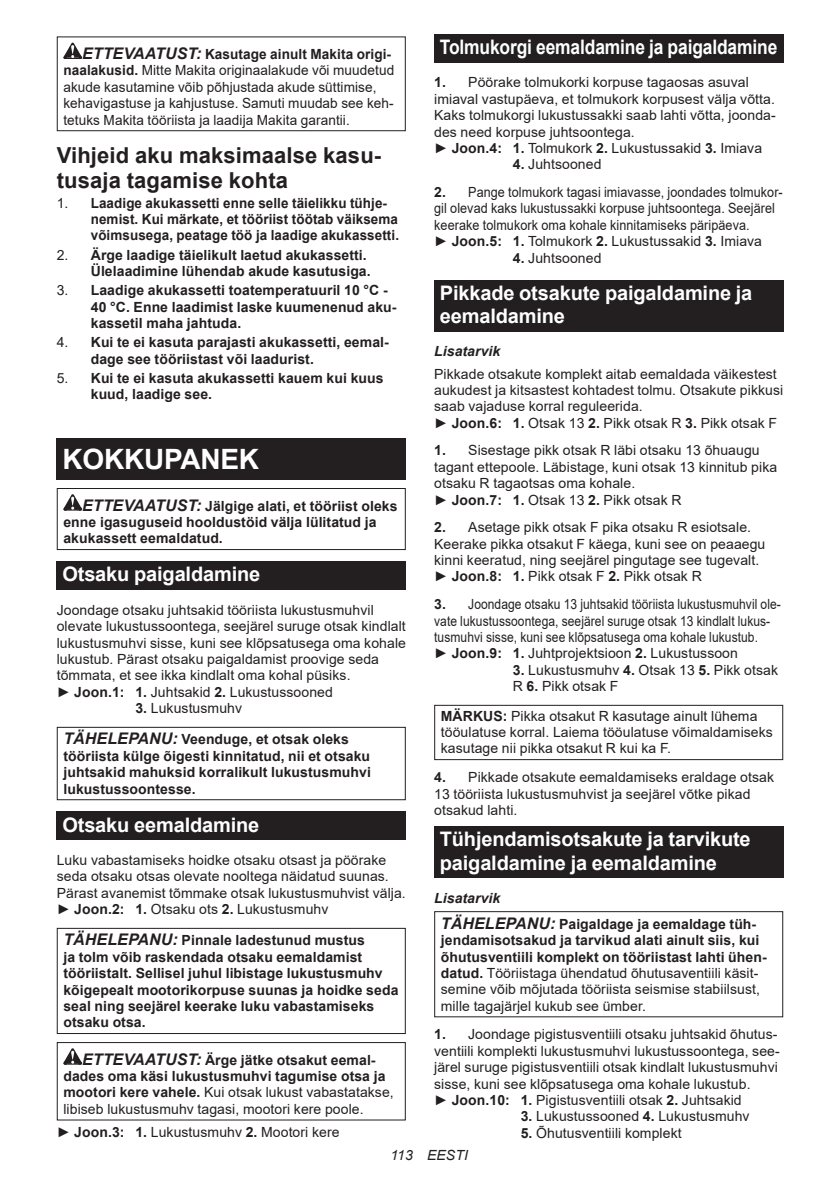
<style>
.page{position:relative;width:840px;height:1191px;background:#fff}
.page>*{position:absolute;margin:0;border:0;box-sizing:border-box;transform-origin:0 0}
.t1{font:700 28px "Arial";letter-spacing:-.01em;color:#fff}
.t2{font:700 22px/25.8px "Arial";letter-spacing:.005em;color:#231f20}
.t3{font:700 20px/23.4px "Arial";letter-spacing:-.01em;color:#fff}
.t4{font:700 20px "Arial";letter-spacing:-.01em;color:#fff;scale:.87 1}
.t5{font:14px/16.4px "Arial";letter-spacing:.005em;color:#231f20}
.t6{font:700 14px/16.4px "Arial";letter-spacing:.005em;color:#231f20}
.t7{font:14px/16.4px "Arial";letter-spacing:.005em;color:#231f20;scale:.86 1}
.t8{font:14px/16.4px "Arial";letter-spacing:.005em;color:#231f20;scale:.9 1}
.t9{font:700 14px/16.4px "Arial";letter-spacing:.005em;color:#231f20;scale:.96 1}
.t10{font:italic 700 14px "Arial";letter-spacing:.005em;color:#231f20}
.t11{font:italic 14px "Arial";letter-spacing:.005em;color:#231f20}
.s1{font-weight:700;font-style:italic;font-size:16px}
.s2{font-weight:700}
.s3{font-weight:400}
.s4{font-style:italic;font-size:16px}
.s5{font-style:italic}
</style>
<div class="page">
<svg style="left:63px;top:43px;width:19px;height:16px"></svg>
<div style="left:57px;top:36px;width:348px;height:95px;border:1px solid #231f20"></div>
<div style="left:57px;top:439px;width:348px;height:41px;background:#231f20"></div>
<svg style="left:63px;top:494px;width:19px;height:16px"></svg>
<div style="left:57px;top:488px;width:348px;height:62px;border:1px solid #231f20"></div>
<div style="left:57px;top:561px;width:348px;height:29px;background:#231f20"></div>
<div style="left:57px;top:727px;width:348px;height:73px;border:1px solid #231f20"></div>
<div style="left:57px;top:811px;width:348px;height:29px;background:#231f20"></div>
<div style="left:57px;top:928px;width:348px;height:106px;border:1px solid #231f20"></div>
<svg style="left:63px;top:1048px;width:19px;height:16px"></svg>
<div style="left:57px;top:1042px;width:348px;height:78px;border:1px solid #231f20"></div>
<div style="left:434px;top:34px;width:348px;height:29px;background:#231f20"></div>
<div style="left:434px;top:280px;width:348px;height:51px;background:#231f20"></div>
<div style="left:434px;top:705px;width:348px;height:55px;border:1px solid #231f20"></div>
<div style="left:434px;top:826px;width:348px;height:52px;background:#231f20"></div>
<div style="left:434px;top:911px;width:348px;height:106px;border:1px solid #231f20"></div>
<p class="t5" style="left:63px;top:46px;width:332px;text-indent:19px"><span class="s1">ETTEVAATUST:</span> <span class="s2">Kasutage ainult Makita origi&shy;naalakusid.</span> Mitte Makita originaalakude või muudetud akude kasutamine võib põhjustada akude süttimise, kehavigastuse ja kahjustuse. Samuti muudab see keh&shy;tetuks Makita tööriista ja laadija Makita garantii.</p>
<h2 class="t2" style="left:57px;top:142px;width:326px">Vihjeid aku maksimaalse kasu&shy;tusaja tagamise kohta</h2>
<p class="t9" style="left:91px;top:195px;width:322px;text-indent:-34px"><span class="s3">1.</span> Laadige akukassetti enne selle täielikku tühje&shy;nemist. Kui märkate, et tööriist töötab väiksema võimsusega, peatage töö ja laadige akukassetti.</p>
<p class="t6" style="left:57px;top:247px;width:315px;text-align:right"><span class="s3">2.</span> Ärge laadige täielikult laetud akukassetti.<br>Ülelaadimine lühendab akude kasutusiga.</p>
<p class="t6" style="left:91px;top:282px;width:307px;text-indent:-34px"><span class="s3">3.</span> Laadige akukassetti toatemperatuuril 10 °C -<br>40 °C. Enne laadimist laske kuumenenud aku&shy;kassetil maha jahtuda.</p>
<p class="t6" style="left:91px;top:334px;width:299px;text-indent:-34px"><span class="s3">4.</span> Kui te ei kasuta parajasti akukassetti, eemal&shy;dage see tööriistast või laadurist.</p>
<p class="t6" style="left:91px;top:370px;width:294px;text-indent:-34px"><span class="s3">5.</span> Kui te ei kasuta akukassetti kauem kui kuus kuud, laadige see.</p>
<h1 class="t1" style="left:62px;top:439px;width:198px">KOKKUPANEK</h1>
<p class="t6" style="left:63px;top:497px;width:335px;text-indent:19px"><span class="s4">ETTEVAATUST:</span> Jälgige alati, et tööriist oleks enne igasuguseid hooldustöid välja lülitatud ja akukassett eemaldatud.</p>
<h3 class="t3" style="left:62px;top:563px;width:199px">Otsaku paigaldamine</h3>
<p class="t5" style="left:57px;top:601px;width:350px">Joondage otsaku juhtsakid tööriista lukustusmuhvil olevate lukustussoontega, seejärel suruge otsak kindlalt lukustusmuhvi sisse, kuni see klõpsatusega oma kohale lukustub. Pärast otsaku paigaldamist proovige seda tõmmata, et see ikka kindlalt oma kohal püsiks.<br>► <span class="s2">Joon.1: 1.</span> Juhtsakid <span class="s2">2.</span> Lukustussooned</p>
<p class="t5" style="left:135px;top:700px;width:108px"><span class="s2">3.</span> Lukustusmuhv</p>
<p class="t6" style="left:63px;top:731px;width:309px"><span class="s4">TÄHELEPANU:</span> Veenduge, et otsak oleks tööriista külge õigesti kinnitatud, nii et otsaku juhtsakid mahuksid korralikult lukustusmuhvi lukustussoontesse.</p>
<h3 class="t3" style="left:62px;top:813px;width:198px">Otsaku eemaldamine</h3>
<p class="t5" style="left:57px;top:851px;width:350px">Luku vabastamiseks hoidke otsaku otsast ja pöörake seda otsaku otsas olevate nooltega näidatud suunas.<br>Pärast avanemist tõmmake otsak lukustusmuhvist välja. ► <span class="s2">Joon.2: 1.</span> Otsaku ots <span class="s2">2.</span> Lukustusmuhv</p>
<p class="t6" style="left:63px;top:932px;width:336px"><span class="s4">TÄHELEPANU:</span> Pinnale ladestunud mustus<br>ja tolm võib raskendada otsaku eemaldamist tööriistalt. Sellisel juhul libistage lukustusmuhv kõigepealt mootorikorpuse suunas ja hoidke seda seal ning seejärel keerake luku vabastamiseks otsaku otsa.</p>
<p class="t6" style="left:63px;top:1051px;width:332px;text-indent:19px"><span class="s4">ETTEVAATUST:</span> Ärge jätke otsakut eemal&shy;dades oma käsi lukustusmuhvi tagumise otsa ja mootori kere vahele. <span class="s3">Kui otsak lukust vabastatakse, libiseb lukustusmuhv tagasi, mootori kere poole.</span></p>
<p class="t5" style="left:57px;top:1123px;width:284px">► <span class="s2">Joon.3: 1.</span> Lukustusmuhv <span class="s2">2.</span> Mootori kere</p>
<h3 class="t4" style="left:439px;top:33px;width:389px">Tolmukorgi eemaldamine ja paigaldamine</h3>
<p class="t5" style="left:434px;top:74px;width:343px"><span class="s2">1.</span> Pöörake tolmukorki korpuse tagaosas asuval imiaval vastupäeva, et tolmukork korpusest välja võtta.<br>Kaks tolmukorgi lukustussakki saab lahti võtta, joonda&shy;des need korpuse juhtsoontega.<br>► <span class="s2">Joon.4: 1.</span> Tolmukork <span class="s2">2.</span> Lukustussakid <span class="s2">3.</span> Imiava</p>
<p class="t5" style="left:512px;top:156px;width:90px"><span class="s2">4.</span> Juhtsooned</p>
<p class="t8" style="left:434px;top:184px;width:388px"><span class="s2">2.</span> Pange tolmukork tagasi imiavasse, joondades tolmukor&shy;gil olevad kaks lukustussakki korpuse juhtsoontega. Seejärel keerake tolmukork oma kohale kinnitamiseks päripäeva.<br>► <span class="s2">Joon.5: 1.</span> Tolmukork <span class="s2">2.</span> Lukustussakid <span class="s2">3.</span> Imiava</p>
<p class="t5" style="left:512px;top:249px;width:90px"><span class="s2">4.</span> Juhtsooned</p>
<h3 class="t3" style="left:439px;top:281px;width:314px">Pikkade otsakute paigaldamine ja eemaldamine</h3>
<p class="t10" style="left:434px;top:342px;width:68px">Lisatarvik</p>
<p class="t5" style="left:434px;top:365px;width:350px">Pikkade otsakute komplekt aitab eemaldada väikestest aukudest ja kitsastest kohtadest tolmu. Otsakute pikkusi saab vajaduse korral reguleerida.<br>► <span class="s2">Joon.6: 1.</span> Otsak 13 <span class="s2">2.</span> Pikk otsak R <span class="s2">3.</span> Pikk otsak F</p>
<p class="t5" style="left:434px;top:442px;width:344px"><span class="s2">1.</span> Sisestage pikk otsak R läbi otsaku 13 õhuaugu tagant ettepoole. Läbistage, kuni otsak 13 kinnitub pika otsaku R tagaotsas oma kohale.<br>► <span class="s2">Joon.7: 1.</span> Otsak 13 <span class="s2">2.</span> Pikk otsak R</p>
<p class="t5" style="left:434px;top:519px;width:332px"><span class="s2">2.</span> Asetage pikk otsak F pika otsaku R esiotsale.<br>Keerake pikka otsakut F käega, kuni see on peaaegu kinni keeratud, ning seejärel pingutage see tugevalt. ► <span class="s2">Joon.8: 1.</span> Pikk otsak F <span class="s2">2.</span> Pikk otsak R</p>
<p class="t7" style="left:434px;top:596px;width:404px"><span class="s2">3.</span> Joondage otsaku 13 juhtsakid tööriista lukustusmuhvil ole&shy;vate lukustussoontega, seejärel suruge otsak 13 kindlalt lukus&shy;tusmuhvi sisse, kuni see klõpsatusega oma kohale lukustub.<br>► <span class="s2">Joon.9: 1.</span> Juhtprojektsioon <span class="s2">2.</span> Lukustussoon</p>
<p class="t5" style="left:512px;top:661px;width:267px"><span class="s2">3.</span> Lukustusmuhv <span class="s2">4.</span> Otsak 13 <span class="s2">5.</span> Pikk otsak<br>R <span class="s2">6.</span> Pikk otsak F</p>
<p class="t5" style="left:440px;top:707px;width:333px"><span class="s2">MÄRKUS:</span> Pikka otsakut R kasutage ainult lühema tööulatuse korral. Laiema tööulatuse võimaldamiseks kasutage nii pikka otsakut R kui ka F.</p>
<p class="t5" style="left:434px;top:769px;width:341px"><span class="s2">4.</span> Pikkade otsakute eemaldamiseks eraldage otsak<br>13 tööriista lukustusmuhvist ja seejärel võtke pikad otsakud lahti.</p>
<h3 class="t3" style="left:439px;top:827px;width:312px">Tühjendamisotsakute ja tarvikute paigaldamine ja eemaldamine</h3>
<p class="t6" style="left:440px;top:885px;width:317px;line-height:25.6px;text-indent:-7px"><span class="s5">Lisatarvik<br></span><span class="s4">TÄHELEPANU:</span> Paigaldage ja eemaldage tüh-</p>
<p class="t5" style="left:440px;top:932px;width:327px"><span class="s2">jendamisotsakud ja tarvikud alati ainult siis, kui õhutusventiili komplekt on tööriistast lahti ühen&shy;datud.</span> Tööriistaga ühendatud õhutusaventiili käsit&shy;semine võib mõjutada tööriista seismise stabiilsust, mille tagajärjel kukub see ümber.</p>
<p class="t5" style="left:434px;top:1026px;width:347px"><span class="s2">1.</span> Joondage pigistusventiili otsaku juhtsakid õhutus&shy;ventiili komplekti lukustusmuhvi lukustussoontega, see&shy;järel suruge pigistusventiili otsak kindlalt lukustusmuhvi sisse, kuni see klõpsatusega oma kohale lukustub.<br>► <span class="s2">Joon.10: 1.</span> Pigistusventiili otsak <span class="s2">2.</span> Juhtsakid</p>
<p class="t5" style="left:520px;top:1108px;width:230px"><span class="s2">3.</span> Lukustussooned <span class="s2">4.</span> Lukustusmuhv</p>
<p class="t5" style="left:520px;top:1124px;width:162px"><span class="s2">5.</span> Õhutusventiili komplekt</p>
<p class="t11" style="left:390px;top:1146px;width:79px">113 EESTI</p>
</div>
